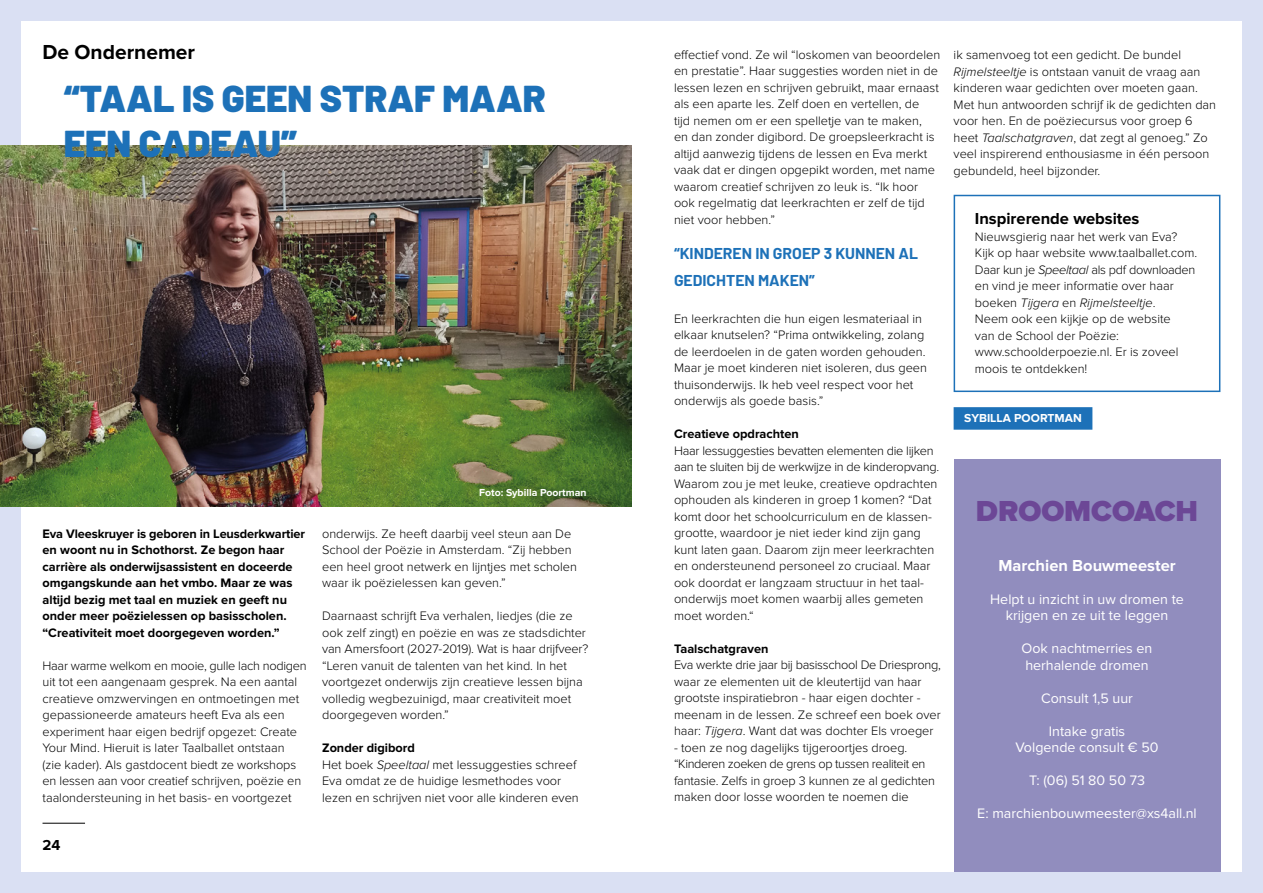
<style>
.page{position:relative;width:1263px;height:893px;background:#dae0f3}
.page>*{position:absolute;margin:0;border:0;box-sizing:border-box;transform-origin:0 0}
.t1{font:900 37.5px/45px "Barlow";color:#1d71b8}
.t2{font:900 30px "Proxima Nova";color:#6c4796}
.t3{font:700 21px "Proxima Nova";color:#000}
.t4{font:700 16.5px "Proxima Nova";color:#000}
.t5{font:700 16.5px "Proxima Nova";color:#fff}
.t6{font:700 15.75px/27px "Barlow";color:#1d71b8}
.t7{font:700 15px "Proxima Nova";color:#000}
.t8{font:14.25px/16.5px "Proxima Nova";color:#fff;text-align:center}
.t9{font:300 12.75px/16.5px "Proxima Nova";color:#000}
.t10{font:700 12.75px/16.5px "Proxima Nova";color:#000}
.t11{font:700 12px "Proxima Nova";color:#fff}
.t12{font:700 10.5px "Proxima Nova";color:#fff}
.s1{font-weight:700}
.s2{font-style:italic}
</style>
<div class="page">
<div style="left:21px;top:21px;width:1221px;height:851px;background:#fff"></div>
<div style="left:954px;top:407px;width:138px;height:23px;background:#1d71b8"></div>
<hr style="left:43px;top:823px;width:42px;height:1px;background:#000">
<img style="left:0;top:145px;width:631px;height:362px">
<div style="left:954px;top:195px;width:266px;height:197px;border:2px solid #1d71b8"></div>
<div style="left:954px;top:459px;width:266px;height:413px;background:#918dbe"></div>
<h3 class="t3" style="left:43px;top:40px;width:154px">De Ondernemer</h3>
<h1 class="t1" style="left:64px;top:76px;width:484px">“TAAL IS GEEN STRAF MAAR<br>EEN CADEAU”</h1>
<p class="t10" style="left:43px;top:525px;width:264px">Eva Vleeskruyer is geboren in Leusderkwartier en woont nu in Schothorst. Ze begon haar carrière als onderwijsassistent en doceerde omgangskunde aan het vmbo. Maar ze was altijd bezig met taal en muziek en geeft nu onder meer poëzielessen op basisscholen. “Creativiteit moet doorgegeven worden.”</p>
<p class="t9" style="left:43px;top:658px;width:266px">Haar warme welkom en mooie, gulle lach nodigen uit tot een aangenaam gesprek. Na een aantal creatieve omzwervingen en ontmoetingen met gepassioneerde amateurs heeft Eva als een experiment haar eigen bedrijf opgezet: Create Your Mind. Hieruit is later Taalballet ontstaan<br>(zie kader). Als gastdocent biedt ze workshops en lessen aan voor creatief schrijven, poëzie en taalondersteuning in het basis- en voortgezet</p>
<p class="t7" style="left:43px;top:837px;width:19px">24</p>
<p class="t12" style="left:479px;top:487px;width:109px">Foto: Sybilla Poortman</p>
<p class="t9" style="left:322px;top:526px;width:256px">onderwijs. Ze heeft daarbij veel steun aan De School der Poëzie in Amsterdam. “Zij hebben een heel groot netwerk en lijntjes met scholen waar ik poëzielessen kan geven.”</p>
<p class="t9" style="left:322px;top:608px;width:268px">Daarnaast schrijft Eva verhalen, liedjes (die ze ook zelf zingt) en poëzie en was ze stadsdichter van Amersfoort (2027-2019). Wat is haar drijfveer? “Leren vanuit de talenten van het kind. In het voortgezet onderwijs zijn creatieve lessen bijna volledig wegbezuinigd, maar creativiteit moet doorgegeven worden.”</p>
<p class="t9" style="left:322px;top:740px;width:258px"><span class="s1">Zonder digibord<br></span>Het boek <span class="s2">Speeltaal</span> met lessuggesties schreef Eva omdat ze de huidige lesmethodes voor lezen en schrijven niet voor alle kinderen even</p>
<p class="t9" style="left:674px;top:47px;width:268px">effectief vond. Ze wil “loskomen van beoordelen en prestatie”. Haar suggesties worden niet in de lessen lezen en schrijven gebruikt, maar ernaast als een aparte les. Zelf doen en vertellen, de<br>tijd nemen om er een spelletje van te maken,<br>en dan zonder digibord. De groepsleerkracht is altijd aanwezig tijdens de lessen en Eva merkt vaak dat er dingen opgepikt worden, met name waarom creatief schrijven zo leuk is. “Ik hoor ook regelmatig dat leerkrachten er zelf de tijd niet voor hebben.”</p>
<p class="t6" style="left:674px;top:239px;width:245px">“KINDEREN IN GROEP 3 KUNNEN AL<br>GEDICHTEN MAKEN”</p>
<p class="t9" style="left:674px;top:311px;width:255px">En leerkrachten die hun eigen lesmateriaal in elkaar knutselen? “Prima ontwikkeling, zolang de leerdoelen in de gaten worden gehouden.<br>Maar je moet kinderen niet isoleren, dus geen thuisonderwijs. Ik heb veel respect voor het onderwijs als goede basis.”</p>
<p class="t10" style="left:674px;top:426px;width:127px">Creatieve opdrachten</p>
<p class="t9" style="left:674px;top:443px;width:267px">Haar lessuggesties bevatten elementen die lijken aan te sluiten bij de werkwijze in de kinderopvang.<br>Waarom zou je met leuke, creatieve opdrachten ophouden als kinderen in groep 1 komen? “Dat komt door het schoolcurriculum en de klassen&shy;grootte, waardoor je niet ieder kind zijn gang kunt laten gaan. Daarom zijn meer leerkrachten en ondersteunend personeel zo cruciaal. Maar ook doordat er langzaam structuur in het taal&shy;onderwijs moet komen waarbij alles gemeten moet worden.“</p>
<p class="t10" style="left:674px;top:641px;width:96px">Taalschatgraven</p>
<p class="t9" style="left:674px;top:657px;width:268px">Eva werkte drie jaar bij basisschool De Driesprong, waar ze elementen uit de kleutertijd van haar grootste inspiratiebron - haar eigen dochter - meenam in de lessen. Ze schreef een boek over haar: <span class="s2">Tijgera</span>. Want dat was dochter Els vroeger</p>
<p class="t9" style="left:674px;top:740px;width:263px">- toen ze nog dagelijks tijgeroortjes droeg. “Kinderen zoeken de grens op tussen realiteit en fantasie. Zelfs in groep 3 kunnen ze al gedichten maken door losse woorden te noemen die</p>
<p class="t9" style="left:954px;top:47px;width:264px">ik samenvoeg tot een gedicht. De bundel <span class="s2">Rijmelsteeltje</span> is ontstaan vanuit de vraag aan kinderen waar gedichten over moeten gaan.<br>Met hun antwoorden schrijf ik de gedichten dan voor hen. En de poëziecursus voor groep 6 heet <span class="s2">Taalschatgraven</span>, dat zegt al genoeg.” Zo veel inspirerend enthousiasme in één persoon gebundeld, heel bijzonder.</p>
<p class="t4" style="left:975px;top:209px;width:166px">Inspirerende websites</p>
<p class="t9" style="left:975px;top:229px;width:224px">Nieuwsgierig naar het werk van Eva?<br>Kijk op haar website www.taalballet.com.<br>Daar kun je <span class="s2">Speeltaal</span> als pdf downloaden en vind je meer informatie over haar boeken <span class="s2">Tijgera</span> en <span class="s2">Rijmelsteeltje</span>.<br>Neem ook een kijkje op de website<br>van de School der Poëzie: www.schoolderpoezie.nl. Er is zoveel moois te ontdekken!</p>
<p class="t11" style="left:964px;top:411px;width:119px">SYBILLA POORTMAN</p>
<h2 class="t2" style="left:976px;top:497px;width:224px">DROOMCOACH</h2>
<p class="t5" style="left:998px;top:556px;width:179px">Marchien Bouwmeester</p>
<p class="t8" style="left:990px;top:591px;width:195px">Helpt u inzicht in uw dromen te krijgen en ze uit te leggen</p>
<p class="t8" style="left:1021px;top:640px;width:132px;text-align:left">Ook nachtmerries en herhalende dromen</p>
<p class="t8" style="left:1041px;top:690px;width:93px">Consult 1,5 uur</p>
<p class="t8" style="left:1015px;top:723px;width:145px">Intake gratis<br>Volgende consult € 50</p>
<p class="t8" style="left:1029px;top:772px;width:117px">T: (06) 51 80 50 73</p>
<p class="t8" style="left:977px;top:805px;width:221px">E: marchienbouwmeester@xs4all.nl</p>
</div>
